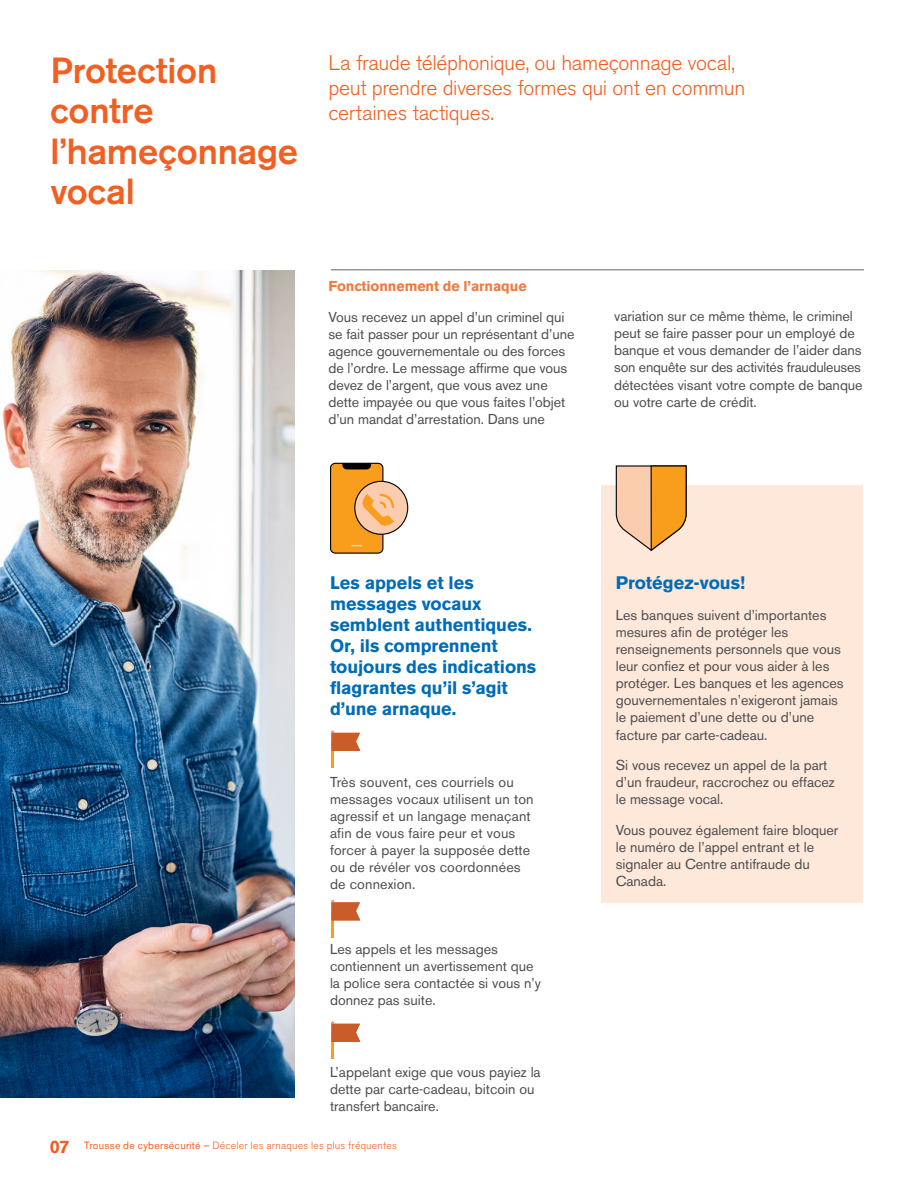
<style>
.page{position:relative;width:918px;height:1188px;background:#fff}
.page>*{position:absolute;margin:0;border:0;box-sizing:border-box;transform-origin:0 0}
.t1{font:500 36px/40.5px "Akzidenz Grotesk BE";letter-spacing:-.005em;color:#f15f22}
.t2{font:300 21px/25.2px "Akzidenz Grotesk BE";letter-spacing:-.015em;color:#f15f22}
.t3{font:700 18px/21px "Akzidenz Grotesk BE";letter-spacing:-.005em;color:#006cb7}
.t4{font:700 18px "Akzidenz Grotesk BE";color:#f15f22}
.t5{font:14.25px/17.1px "Akzidenz Grotesk BE";color:#4d4d4f}
.t6{font:700 14.25px "Akzidenz Grotesk BE";letter-spacing:-.005em;color:#f4773b}
.t7{font:300 10.5px "Akzidenz Grotesk BE";letter-spacing:.02em;color:#f15f22}
.s1{font-weight:400}
</style>
<div class="page">
<div style="left:602px;top:485px;width:261px;height:418px;background:#fee8da"></div>
<hr style="left:331px;top:270px;width:533px;height:1px;background:#636466">
<hr style="left:332px;top:733px;width:2px;height:35px;background:#f99d1c">
<svg style="left:331px;top:730px;width:29px;height:21px"></svg>
<hr style="left:332px;top:902px;width:2px;height:36px;background:#f99d1c">
<svg style="left:331px;top:900px;width:29px;height:20px"></svg>
<hr style="left:332px;top:1024px;width:2px;height:35px;background:#f99d1c">
<svg style="left:331px;top:1021px;width:29px;height:21px"></svg>
<img style="left:0;top:270px;width:295px;height:827px">
<div style="left:331px;top:463px;width:52px;height:90px;background:#f99d1c;border-radius:5px"></div>
<div style="left:330px;top:463px;width:53px;height:91px;border:1px solid #000;border-radius:5px"></div>
<svg style="left:342px;top:463px;width:29px;height:6px"></svg>
<div style="left:355px;top:481px;width:53px;height:53px;background:#fcccaf;border-radius:50%"></div>
<div style="left:354px;top:481px;width:54px;height:54px;border:1px solid #000;border-radius:50%"></div>
<svg style="left:356px;top:493px;width:38px;height:34px"></svg>
<svg style="left:615px;top:465px;width:72px;height:87px"></svg>
<h1 class="t1" style="left:50px;top:49px;width:249px">Protection contre l’hameçonnage vocal</h1>
<h2 class="t2" style="left:328px;top:50px;width:418px">La fraude téléphonique, ou hameçonnage vocal, peut prendre diverses formes qui ont en commun certaines tactiques.</h2>
<p class="t6" style="left:328px;top:278px;width:200px">Fonctionnement de l’arnaque</p>
<p class="t5" style="left:328px;top:308px;width:247px">Vous recevez un appel d’un criminel qui se fait passer pour un représentant d’une agence gouvernementale ou des forces de l’ordre. Le message affirme que vous devez de l’argent, que vous avez une dette impayée ou que vous faites l’objet d’un mandat d’arrestation. Dans une</p>
<p class="t5" style="left:614px;top:308px;width:250px">variation sur ce même thème, le criminel peut se faire passer pour un employé de banque et vous demander de l’aider dans son enquête sur des activités frauduleuses détectées visant votre compte de banque ou votre carte de crédit.</p>
<p class="t3" style="left:330px;top:573px;width:208px">Les appels et les messages vocaux semblent authentiques.<br>Or, ils comprennent toujours des indications flagrantes qu’il s’agit d’une arnaque.</p>
<p class="t5" style="left:330px;top:773px;width:205px">Très souvent, ces courriels ou messages vocaux utilisent un ton agressif et un langage menaçant afin de vous faire peur et vous forcer à payer la supposée dette ou de révéler vos coordonnées de connexion.</p>
<p class="t5" style="left:330px;top:941px;width:213px">Les appels et les messages contiennent un avertissement que la police sera contactée si vous n’y donnez pas suite.</p>
<p class="t4" style="left:50px;top:1136px;width:22px">07</p>
<p class="t5" style="left:330px;top:1064px;width:212px">L’appelant exige que vous payiez la dette par carte-cadeau, bitcoin ou transfert bancaire.</p>
<p class="t7" style="left:84px;top:1139px;width:314px"><span class="s1">Trousse de cybersécurité –</span> Déceler les arnaques les plus fréquentes</p>
<p class="t3" style="left:616px;top:573px;width:131px">Protégez-vous!</p>
<p class="t5" style="left:616px;top:606px;width:230px">Les banques suivent d’importantes mesures afin de protéger les renseignements personnels que vous leur confiez et pour vous aider à les protéger. Les banques et les agences gouvernementales n’exigeront jamais le paiement d’une dette ou d’une facture par carte-cadeau.</p>
<p class="t5" style="left:616px;top:757px;width:221px">Si vous recevez un appel de la part d’un fraudeur, raccrochez ou effacez le message vocal.</p>
<p class="t5" style="left:616px;top:821px;width:224px">Vous pouvez également faire bloquer le numéro de l’appel entrant et le signaler au Centre antifraude du<br>Canada.</p>
</div>
